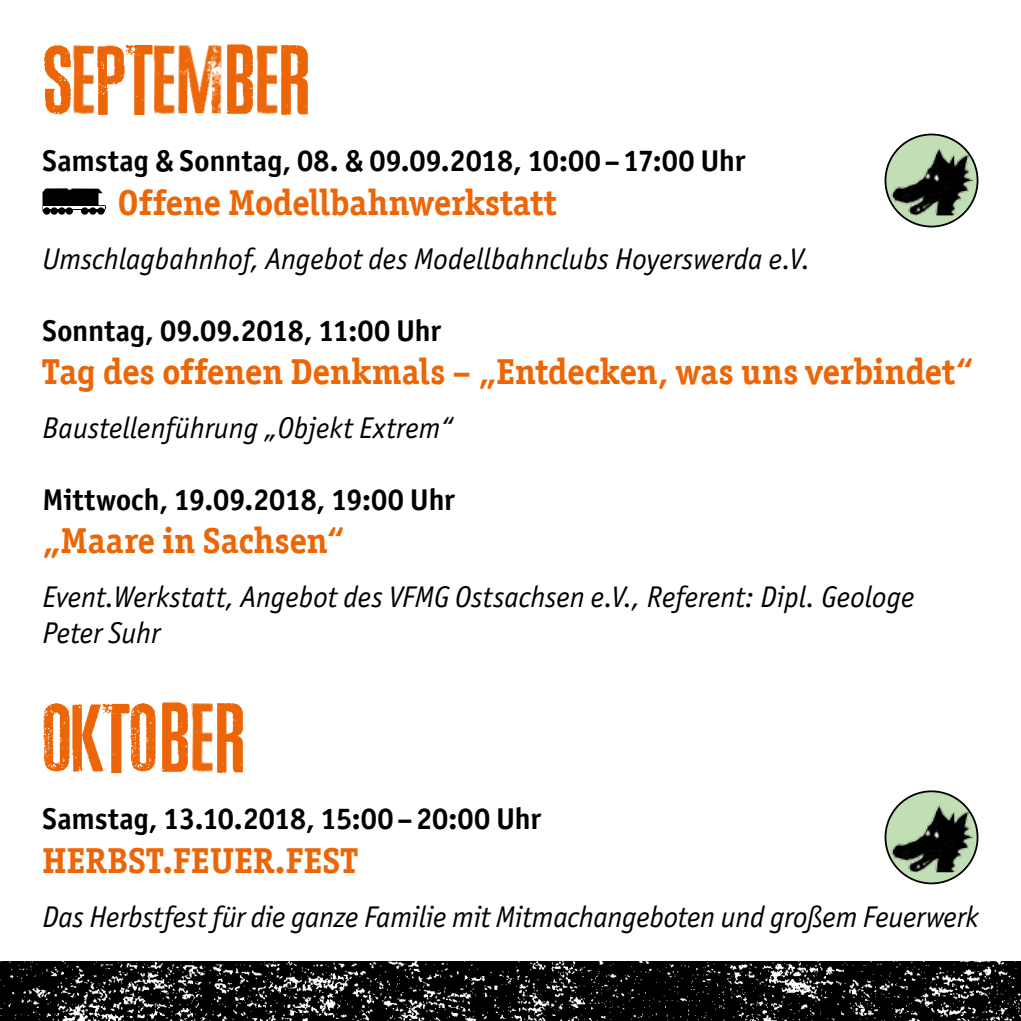
<style>
.page{position:relative;width:1021px;height:1021px;background:#fff}
.page>*{position:absolute;margin:0;border:0;box-sizing:border-box;transform-origin:0 0}
.t1{font:700 36px "Officina Ser ITC";letter-spacing:-.005em;color:#ec6608}
.t2{font:italic 30px/36px "Officina Sans ITC Pro";color:#000}
.t3{font:700 30px "Officina San ITC";letter-spacing:-.005em;color:#000}
</style>
<div class="page">
<img style="left:0;top:961px;width:1020px;height:59px">
<img style="left:44px;top:45px;width:80px;height:70px">
<img style="left:256px;top:45px;width:52px;height:71px">
<img style="left:153px;top:45px;width:69px;height:70px">
<img style="left:124px;top:44px;width:29px;height:70px">
<img style="left:227px;top:44px;width:26px;height:70px">
<div style="left:43px;top:207px;width:7px;height:8px;background:#000;border-radius:50%"></div>
<div style="left:51px;top:207px;width:7px;height:8px;background:#000;border-radius:50%"></div>
<div style="left:58px;top:207px;width:7px;height:8px;background:#000;border-radius:50%"></div>
<div style="left:66px;top:207px;width:7px;height:8px;background:#000;border-radius:50%"></div>
<div style="left:81px;top:207px;width:7px;height:8px;background:#000;border-radius:50%"></div>
<div style="left:89px;top:207px;width:7px;height:8px;background:#000;border-radius:50%"></div>
<svg style="left:97px;top:207px;width:8px;height:8px"></svg>
<svg style="left:43px;top:188px;width:64px;height:24px"></svg>
<img style="left:191px;top:703px;width:52px;height:71px">
<img style="left:104px;top:703px;width:52px;height:69px">
<img style="left:72px;top:703px;width:32px;height:69px">
<img style="left:43px;top:703px;width:27px;height:68px">
<img style="left:162px;top:702px;width:26px;height:70px">
<svg style="left:885px;top:134px;width:92px;height:92px"></svg>
<img style="left:890px;top:146px;width:82px;height:69px">
<div style="left:884px;top:134px;width:94px;height:93px;border:2px solid #000;border-radius:50%"></div>
<svg style="left:885px;top:791px;width:92px;height:92px"></svg>
<img style="left:890px;top:802px;width:82px;height:70px">
<div style="left:884px;top:790px;width:94px;height:94px;border:2px solid #000;border-radius:50%"></div>
<p class="t3" style="left:43px;top:143px;width:704px">Samstag &amp; Sonntag, 08. &amp; 09.09.2018, 10:00–17:00 Uhr</p>
<p class="t1" style="left:118px;top:180px;width:439px">Offene Modellbahnwerkstatt</p>
<p class="t2" style="left:43px;top:241px;width:769px">Umschlagbahnhof, Angebot des Modellbahnclubs Hoyerswerda e.V.</p>
<p class="t3" style="left:43px;top:312px;width:400px">Sonntag, 09.09.2018, 11:00 Uhr</p>
<p class="t1" style="left:43px;top:349px;width:932px">Tag des offenen Denkmals – „Entdecken, was uns verbindet“</p>
<p class="t2" style="left:43px;top:410px;width:412px">Baustellenführung „Objekt Extrem“</p>
<p class="t3" style="left:43px;top:481px;width:414px">Mittwoch, 19.09.2018, 19:00 Uhr</p>
<p class="t1" style="left:43px;top:519px;width:304px">„Maare in Sachsen“</p>
<p class="t2" style="left:43px;top:579px;width:873px">Event.Werkstatt, Angebot des VFMG Ostsachsen e.V., Referent: Dipl. Geologe<br>Peter Suhr</p>
<p class="t3" style="left:43px;top:800px;width:500px">Samstag, 13.10.2018, 15:00–20:00 Uhr</p>
<p class="t1" style="left:43px;top:838px;width:45px">Herbst</p>
<p class="t1" style="left:162px;top:838px;width:51px">.Feuer</p>
<p class="t1" style="left:275px;top:838px;width:48px">.Fest</p>
<p class="t2" style="left:43px;top:898px;width:937px">Das Herbstfest für die ganze Familie mit Mitmachangeboten und großem Feuerwerk</p>
</div>
